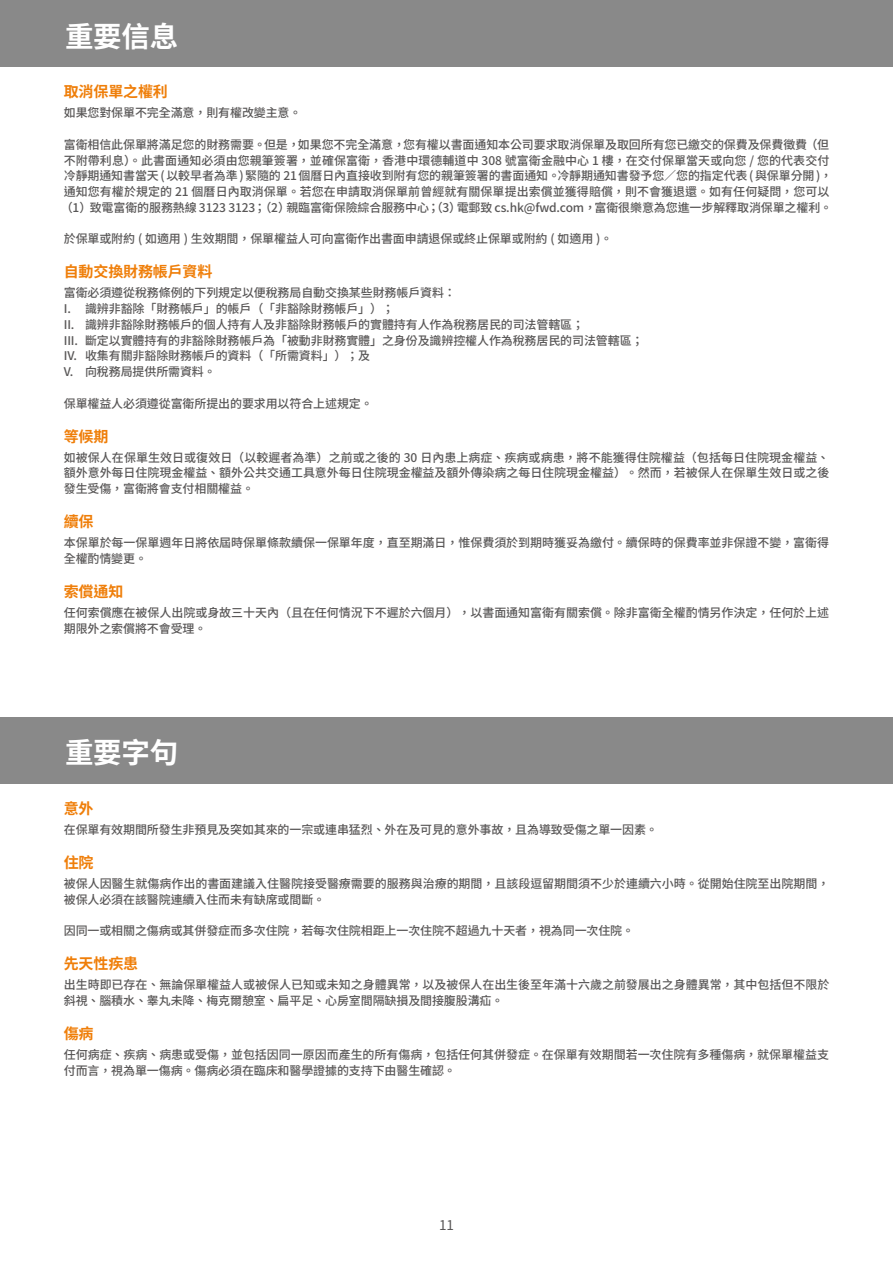
<style>
.page{position:relative;width:893px;height:1263px;background:#fff}
.page>*{position:absolute;margin:0;border:0;box-sizing:border-box;transform-origin:0 0}
.t1{font:700 28.5px "Noto Sans CJ Ktc";letter-spacing:-.01em;color:#fff}
.t2{font:700 15px "Noto Sans CJ Ktc";letter-spacing:-.01em;color:#ef7e09}
.t3{font:13.5px "Noto Sans CJ Ktc";color:#595757}
.t4{font:500 12px/15.8px "Noto Sans CJ Ktc";letter-spacing:-.01em;color:#595757}
</style>
<div class="page">
<div style="left:0;top:0;width:893px;height:67px;background:#898989"></div>
<div style="left:0;top:717px;width:893px;height:67px;background:#898989"></div>
<h1 class="t1" style="left:65px;top:20px;width:115px">重要信息</h1>
<p class="t2" style="left:64px;top:83px;width:106px">取消保單之權利</p>
<p class="t4" style="left:64px;top:105px;width:239px">如果您對保單不完全滿意，則有權改變主意。</p>
<p class="t4" style="left:61px;top:137px;width:773px">富衛相信此保單將滿足您的財務需要。但是，如果您不完全滿意，您有權以書面通知本公司要求取消保單及取回所有您已繳交的保費及保費徵費（但不附帶利息）。此書面通知必須由您親筆簽署，並確保富衛，香港中環德輔道中 308 號富衛金融中心 1 樓，在交付保單當天或向您 / 您的代表交付冷靜期通知書當天 (以較早者為準 )緊隨的 21個曆日內直接收到附有您的親筆簽署的書面通知。冷靜期通知書發予您／您的指定代表 (與保單分開 )，通知您有權於規定的 21 個曆日內取消保單。若您在申請取消保單前曾經就有關保單提出索償並獲得賠償，則不會獲退還。如有任何疑問，您可以（1）致電富衛的服務熱線 3123 3123；（2）親臨富衛保險綜合服務中心；（3）電郵致 cs.hk@fwd.com，富衛很樂意為您進一步解釋取消保單之權利。</p>
<p class="t4" style="left:64px;top:231px;width:550px">於保單或附約 ( 如適用 ) 生效期間，保單權益人可向富衛作出書面申請退保或終止保單或附約 ( 如適用 )。</p>
<p class="t2" style="left:64px;top:263px;width:150px">自動交換財務帳戶資料</p>
<p class="t4" style="left:64px;top:285px;width:581px">富衛必須遵從稅務條例的下列規定以便稅務局自動交換某些財務帳戶資料：<br>I. 識辨非豁除「財務帳戶」的帳戶（「非豁除財務帳戶」）；<br>II. 識辨非豁除財務帳戶的個人持有人及非豁除財務帳戶的實體持有人作為稅務居民的司法管轄區；<br>III. 斷定以實體持有的非豁除財務帳戶為「被動非財務實體」之身份及識辨控權人作為稅務居民的司法管轄區；IV. 收集有關非豁除財務帳戶的資料（「所需資料」）；及<br>V. 向稅務局提供所需資料。</p>
<p class="t4" style="left:64px;top:396px;width:310px">保單權益人必須遵從富衛所提出的要求用以符合上述規定。</p>
<p class="t2" style="left:64px;top:428px;width:46px">等候期</p>
<p class="t4" style="left:64px;top:450px;width:767px;text-align:justify">如被保人在保單生效日或復效日（以較遲者為準）之前或之後的 30 日內患上病症、疾病或病患，將不能獲得住院權益（包括每日住院現金權益、額外意外每日住院現金權益、額外公共交通工具意外每日住院現金權益及額外傳染病之每日住院現金權益）。然而，若被保人在保單生效日或之後發生受傷，富衛將會支付相關權益。</p>
<p class="t2" style="left:64px;top:513px;width:31px">續保</p>
<p class="t4" style="left:64px;top:535px;width:767px">本保單於每一保單週年日將依屆時保單條款續保一保單年度，直至期滿日，惟保費須於到期時獲妥為繳付。續保時的保費率並非保證不變，富衛得全權酌情變更。</p>
<p class="t2" style="left:64px;top:583px;width:61px">索償通知</p>
<p class="t4" style="left:64px;top:605px;width:767px">任何索償應在被保人出院或身故三十天內（且在任何情況下不遲於六個月），以書面通知富衛有關索償。除非富衛全權酌情另作決定，任何於上述期限外之索償將不會受理。</p>
<h1 class="t1" style="left:65px;top:737px;width:115px">重要字句</h1>
<p class="t2" style="left:64px;top:800px;width:31px">意外</p>
<p class="t4" style="left:64px;top:822px;width:596px">在保單有效期間所發生非預見及突如其來的一宗或連串猛烈、外在及可見的意外事故，且為導致受傷之單一因素。</p>
<p class="t2" style="left:64px;top:854px;width:31px">住院</p>
<p class="t4" style="left:64px;top:876px;width:767px">被保人因醫生就傷病作出的書面建議入住醫院接受醫療需要的服務與治療的期間，且該段逗留期間須不少於連續六小時。從開始住院至出院期間，被保人必須在該醫院連續入住而未有缺席或間斷。</p>
<p class="t4" style="left:64px;top:923px;width:572px">因同一或相關之傷病或其併發症而多次住院，若每次住院相距上一次住院不超過九十天者，視為同一次住院。</p>
<p class="t2" style="left:64px;top:955px;width:76px">先天性疾患</p>
<p class="t4" style="left:64px;top:977px;width:767px">出生時即已存在、無論保單權益人或被保人已知或未知之身體異常，以及被保人在出生後至年滿十六歲之前發展出之身體異常，其中包括但不限於斜視、腦積水、睾丸未降、梅克爾憩室、扁平足、心房室間隔缺損及間接腹股溝疝。</p>
<p class="t2" style="left:64px;top:1025px;width:31px">傷病</p>
<p class="t4" style="left:64px;top:1047px;width:767px">任何病症、疾病、病患或受傷，並包括因同一原因而產生的所有傷病，包括任何其併發症。在保單有效期間若一次住院有多種傷病，就保單權益支付而言，視為單一傷病。傷病必須在臨床和醫學證據的支持下由醫生確認。</p>
<p class="t3" style="left:439px;top:1218px;width:16px">11</p>
</div>
